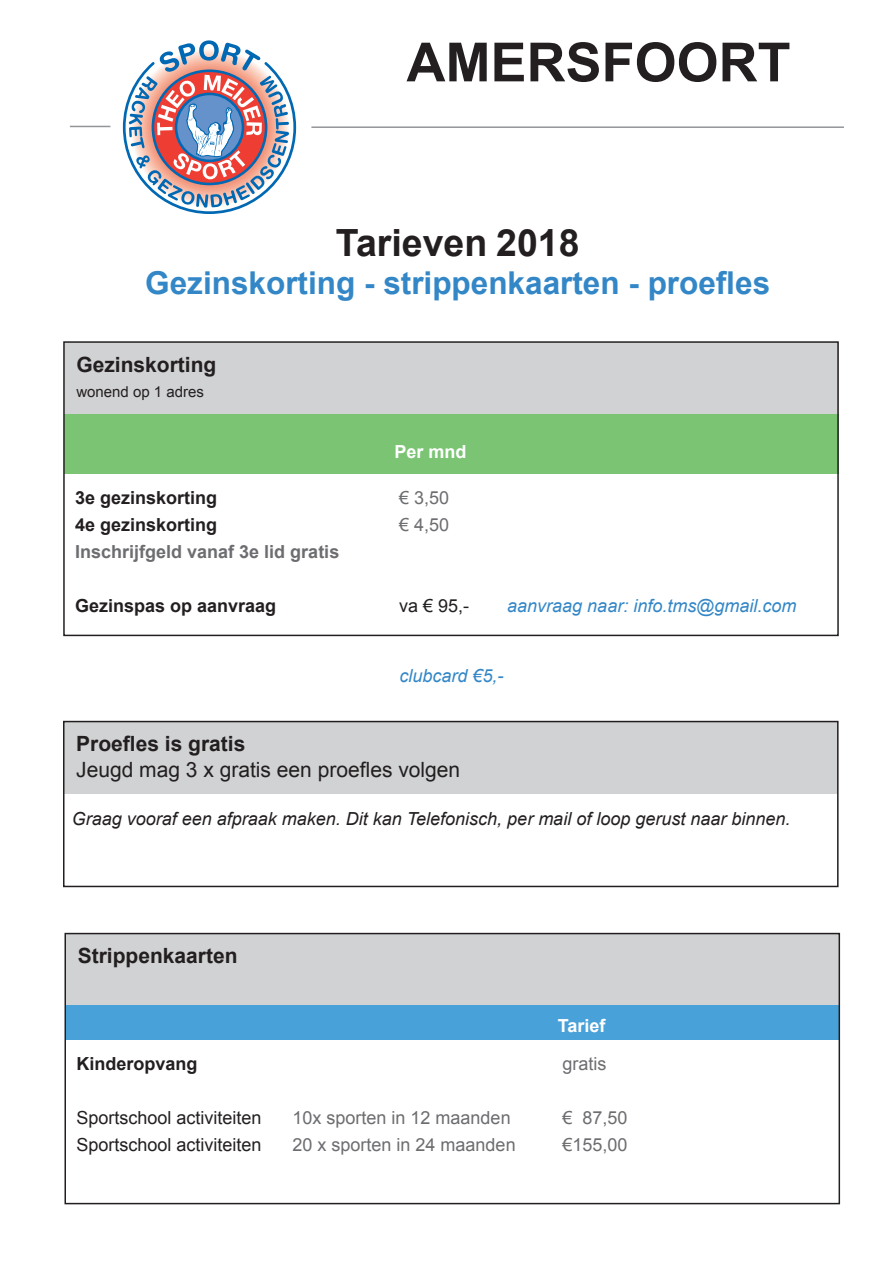
<style>
.page{position:relative;width:893px;height:1263px;background:#fff}
.page>*{position:absolute;margin:0;border:0;box-sizing:border-box;transform-origin:0 0}
.t1{font:700 54px "Arial";color:#231f20}
.t2{font:700 37.5px "Arial";color:#231f20}
.t3{font:700 31.5px "Arial";color:#3387c7}
.t4{font:700 21px "Arial";color:#231f20}
.t5{font:21px "Arial";color:#231f20}
.t6{font:italic 18px "Arial";color:#231f20}
.t7{font:18px "Arial";color:#6c6d70}
.t8{font:700 18px "Arial";color:#231f20}
.t9{font:18px "Arial";color:#231f20}
.t10{font:italic 18px "Arial";color:#3387c7}
.t11{font:700 18px "Arial";color:#6c6d70}
.t12{font:700 18px "Arial";color:#fff}
.t13{font:15px "Arial";color:#231f20}
</style>
<div class="page">
<div style="left:64px;top:342px;width:774px;height:72px;background:#d1d2d4"></div>
<div style="left:64px;top:721px;width:774px;height:73px;background:#d1d2d4"></div>
<div style="left:64px;top:414px;width:774px;height:60px;background:#7ac474"></div>
<div style="left:63px;top:341px;width:776px;height:295px;border:2px solid #231f20"></div>
<div style="left:63px;top:721px;width:775px;height:166px;border:2px solid #231f20"></div>
<div style="left:65px;top:933px;width:774px;height:73px;background:#d1d2d4"></div>
<div style="left:65px;top:1005px;width:774px;height:35px;background:#48a1d8"></div>
<div style="left:64px;top:933px;width:776px;height:271px;border:2px solid #231f20"></div>
<hr style="left:311px;top:126px;width:533px;height:2px;background:#939598">
<hr style="left:70px;top:126px;width:40px;height:1px;background:#939598">
<svg style="left:123px;top:40px;width:173px;height:174px"></svg>
<h1 class="t1" style="left:407px;top:26px;width:385px">AMERSFOORT</h1>
<h2 class="t2" style="left:336px;top:218px;width:245px">Tarieven 2018</h2>
<h3 class="t3" style="left:145px;top:262px;width:626px">Gezinskorting - strippenkaarten - proefles</h3>
<p class="t4" style="left:76px;top:351px;width:142px">Gezinskorting</p>
<p class="t13" style="left:76px;top:382px;width:129px">wonend op 1 adres</p>
<p class="t12" style="left:394px;top:440px;width:74px">Per mnd</p>
<p class="t8" style="left:75px;top:485px;width:144px">3e gezinskorting</p>
<p class="t7" style="left:399px;top:485px;width:52px">€ 3,50</p>
<p class="t8" style="left:75px;top:512px;width:144px">4e gezinskorting</p>
<p class="t7" style="left:399px;top:512px;width:52px">€ 4,50</p>
<p class="t11" style="left:75px;top:539px;width:266px">Inschrijfgeld vanaf 3e lid gratis</p>
<p class="t8" style="left:75px;top:593px;width:203px">Gezinspas op aanvraag</p>
<p class="t9" style="left:399px;top:593px;width:72px">va € 95,-</p>
<p class="t10" style="left:507px;top:594px;width:291px">aanvraag naar: info.tms@gmail.com</p>
<p class="t10" style="left:399px;top:664px;width:106px">clubcard €5,-</p>
<p class="t4" style="left:76px;top:730px;width:171px">Proefles is gratis</p>
<p class="t5" style="left:76px;top:755px;width:386px">Jeugd mag 3 x gratis een proefles volgen</p>
<p class="t6" style="left:72px;top:807px;width:720px">Graag vooraf een afpraak maken. Dit kan Telefonisch, per mail of loop gerust naar binnen.</p>
<p class="t4" style="left:78px;top:942px;width:161px">Strippenkaarten</p>
<p class="t12" style="left:558px;top:1013px;width:49px">Tarief</p>
<p class="t8" style="left:77px;top:1051px;width:123px">Kinderopvang</p>
<p class="t7" style="left:563px;top:1051px;width:46px">gratis</p>
<p class="t9" style="left:77px;top:1105px;width:187px">Sportschool activiteiten</p>
<p class="t7" style="left:293px;top:1105px;width:220px">10x sporten in 12 maanden</p>
<p class="t7" style="left:563px;top:1105px;width:67px">€ 87,50</p>
<p class="t9" style="left:77px;top:1132px;width:187px">Sportschool activiteiten</p>
<p class="t7" style="left:293px;top:1132px;width:225px">20 x sporten in 24 maanden</p>
<p class="t7" style="left:563px;top:1132px;width:67px">€155,00</p>
</div>
